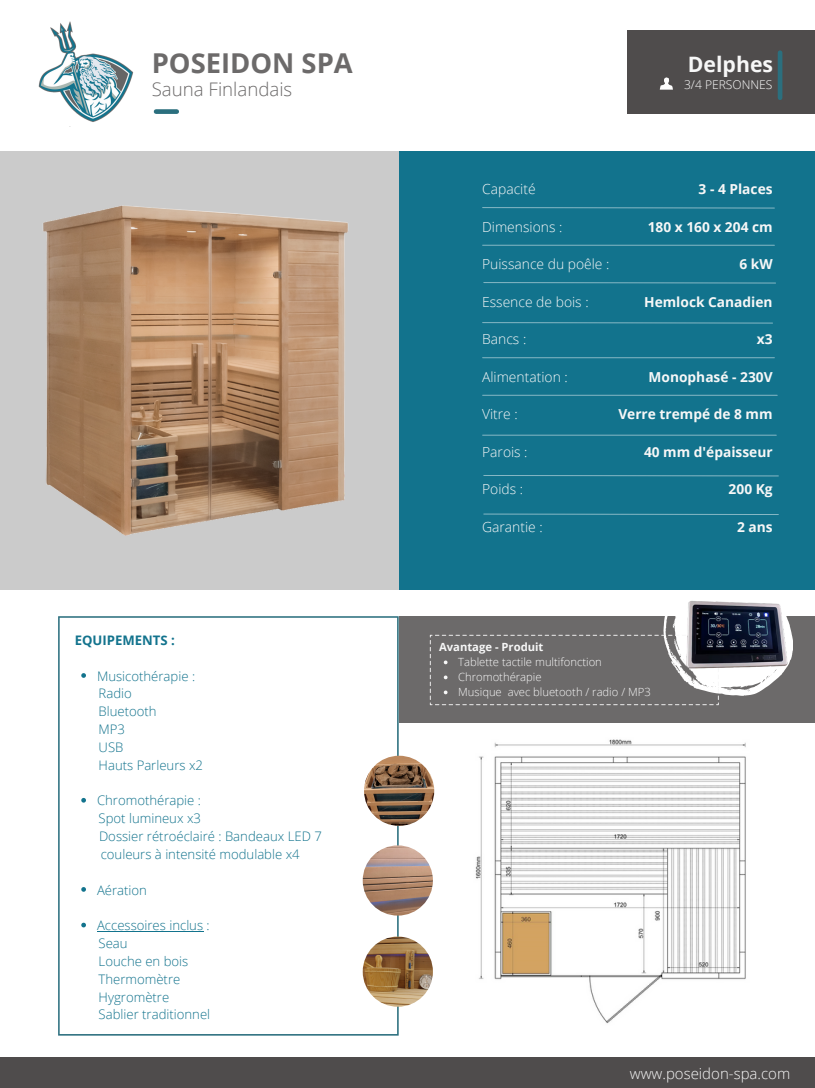
<style>
.page{position:relative;width:815px;height:1088px;background:#fff}
.page>*{position:absolute;margin:0;border:0;box-sizing:border-box;transform-origin:0 0}
.t1{font:700 27.38px "Open Sans";color:#6c6a6a}
.t2{font:700 21.25px "Open Sans";color:#f7f7f7}
.t3{font:300 18.62px "Open Sans";color:#6c6a6a}
.t4{font:300 15px "Open Sans";color:#f7f7f7}
.t5{font:300 13.88px "Open Sans";color:#f7f7f7}
.t6{font:700 13.75px "Open Sans";color:#f7f7f7}
.t7{font:300 13.12px/17.9px "Open Sans";color:#12738d}
.t8{font:700 13.12px "Open Sans";color:#12738d}
.t9{font:300 12.12px "Open Sans";color:#fefefe}
.t10{font:300 11.25px "Open Sans";color:#f7f7f7}
.t11{font:700 11.25px "Open Sans";color:#f7f7f7}
</style>
<div class="page">
<img style="left:38px;top:21px;width:96px;height:101px">
<div style="left:156px;top:109px;width:21px;height:5px;background:#2b6f7e"></div>
<div style="left:627px;top:30px;width:188px;height:84px;background:#4f4c4c"></div>
<div style="left:777px;top:53px;width:5px;height:45px;background:#2b6f7e"></div>
<div style="left:0;top:151px;width:487px;height:438px;background:#cbcbcb"></div>
<div style="left:399px;top:151px;width:416px;height:438px;background:#12738d"></div>
<svg style="left:58px;top:616px;width:341px;height:419px"></svg>
<div style="left:0;top:1056px;width:815px;height:31px;background:#4f4c4c"></div>
<hr style="left:482px;top:357px;width:292px;height:1px;background:#fff">
<hr style="left:482px;top:435px;width:294px;height:1px;background:#fff">
<svg style="left:482px;top:207px;width:293px;height:2px"></svg>
<hr style="left:482px;top:245px;width:292px;height:1px;background:#fff">
<svg style="left:483px;top:282px;width:293px;height:2px"></svg>
<svg style="left:482px;top:322px;width:291px;height:2px"></svg>
<hr style="left:482px;top:395px;width:295px;height:1px;background:#fff">
<svg style="left:483px;top:475px;width:296px;height:2px"></svg>
<svg style="left:483px;top:513px;width:296px;height:2px"></svg>
<img style="left:43px;top:205px;width:305px;height:331px">
<img style="left:475px;top:739px;width:271px;height:285px">
<svg style="left:81px;top:673px;width:5px;height:5px"></svg>
<svg style="left:81px;top:798px;width:5px;height:4px"></svg>
<svg style="left:81px;top:887px;width:5px;height:4px"></svg>
<svg style="left:81px;top:922px;width:5px;height:5px"></svg>
<hr style="left:97px;top:931px;width:106px;height:1px;background:#12738d">
<svg style="left:660px;top:77px;width:13px;height:13px"></svg>
<div style="left:399px;top:616px;width:416px;height:107px;background:#6c6a6a"></div>
<img style="left:672px;top:589px;width:126px;height:17px">
<svg style="left:430px;top:606px;width:363px;height:99px"></svg>
<img style="left:363px;top:845px;width:70px;height:70px;border-radius:50%">
<img style="left:364px;top:755px;width:70px;height:71px;border-radius:50%">
<img style="left:363px;top:936px;width:70px;height:70px;border-radius:50%">
<p class="t1" style="left:152px;top:44px;width:202px">POSEIDON SPA</p>
<p class="t3" style="left:152px;top:76px;width:142px">Sauna Finlandais</p>
<p class="t8" style="left:75px;top:631px;width:102px">EQUIPEMENTS :</p>
<p class="t7" style="left:97px;top:666px;width:100px">Musicothérapie :</p>
<p class="t7" style="left:99px;top:684px;width:35px">Radio</p>
<p class="t7" style="left:99px;top:702px;width:60px">Bluetooth</p>
<p class="t7" style="left:99px;top:720px;width:28px">MP3</p>
<p class="t7" style="left:99px;top:738px;width:26px">USB</p>
<p class="t7" style="left:99px;top:755px;width:106px">Hauts Parleurs x2</p>
<p class="t7" style="left:97px;top:791px;width:105px">Chromothérapie :</p>
<p class="t7" style="left:99px;top:809px;width:104px">Spot lumineux x3</p>
<p class="t7" style="left:99px;top:827px;width:224px">Dossier rétroéclairé : Bandeaux LED 7 couleurs à intensité modulable x4</p>
<p class="t7" style="left:97px;top:880px;width:51px">Aération</p>
<p class="t7" style="left:97px;top:916px;width:114px">Accessoires inclus :</p>
<p class="t7" style="left:99px;top:934px;width:31px">Seau</p>
<p class="t7" style="left:99px;top:951px;width:91px">Louche en bois</p>
<p class="t7" style="left:99px;top:969px;width:83px">Thermomètre</p>
<p class="t7" style="left:99px;top:987px;width:72px">Hygromètre</p>
<p class="t7" style="left:99px;top:1005px;width:113px">Sablier traditionnel</p>
<p class="t2" style="left:688px;top:50px;width:87px">Delphes</p>
<p class="t9" style="left:684px;top:76px;width:90px">3/4 PERSONNES</p>
<p class="t5" style="left:482px;top:179px;width:55px">Capacité</p>
<p class="t5" style="left:482px;top:217px;width:82px">Dimensions :</p>
<p class="t5" style="left:482px;top:254px;width:129px">Puissance du poêle :</p>
<p class="t5" style="left:482px;top:292px;width:108px">Essence de bois :</p>
<p class="t5" style="left:482px;top:329px;width:46px">Bancs :</p>
<p class="t5" style="left:482px;top:367px;width:87px">Alimentation :</p>
<p class="t5" style="left:482px;top:404px;width:37px">Vitre :</p>
<p class="t5" style="left:482px;top:442px;width:47px">Parois :</p>
<p class="t5" style="left:482px;top:479px;width:42px">Poids :</p>
<p class="t5" style="left:482px;top:517px;width:62px">Garantie :</p>
<p class="t6" style="left:698px;top:179px;width:75px">3 - 4 Places</p>
<p class="t6" style="left:647px;top:217px;width:126px">180 x 160 x 204 cm</p>
<p class="t6" style="left:739px;top:254px;width:35px">6 kW</p>
<p class="t6" style="left:644px;top:292px;width:130px">Hemlock Canadien</p>
<p class="t6" style="left:757px;top:329px;width:17px">x3</p>
<p class="t6" style="left:648px;top:367px;width:126px">Monophasé - 230V</p>
<p class="t6" style="left:618px;top:404px;width:156px">Verre trempé de 8 mm</p>
<p class="t6" style="left:644px;top:442px;width:130px">40 mm d'épaisseur</p>
<p class="t6" style="left:728px;top:479px;width:45px">200 Kg</p>
<p class="t6" style="left:737px;top:517px;width:37px">2 ans</p>
<p class="t11" style="left:439px;top:639px;width:106px">Avantage - Produit</p>
<p class="t10" style="left:458px;top:654px;width:145px">Tablette tactile multifonction</p>
<p class="t10" style="left:458px;top:669px;width:85px">Chromothérapie</p>
<p class="t10" style="left:458px;top:684px;width:194px">Musique avec bluetooth / radio / MP3</p>
<p class="t4" style="left:630px;top:1062px;width:162px">www.poseidon-spa.com</p>
</div>
